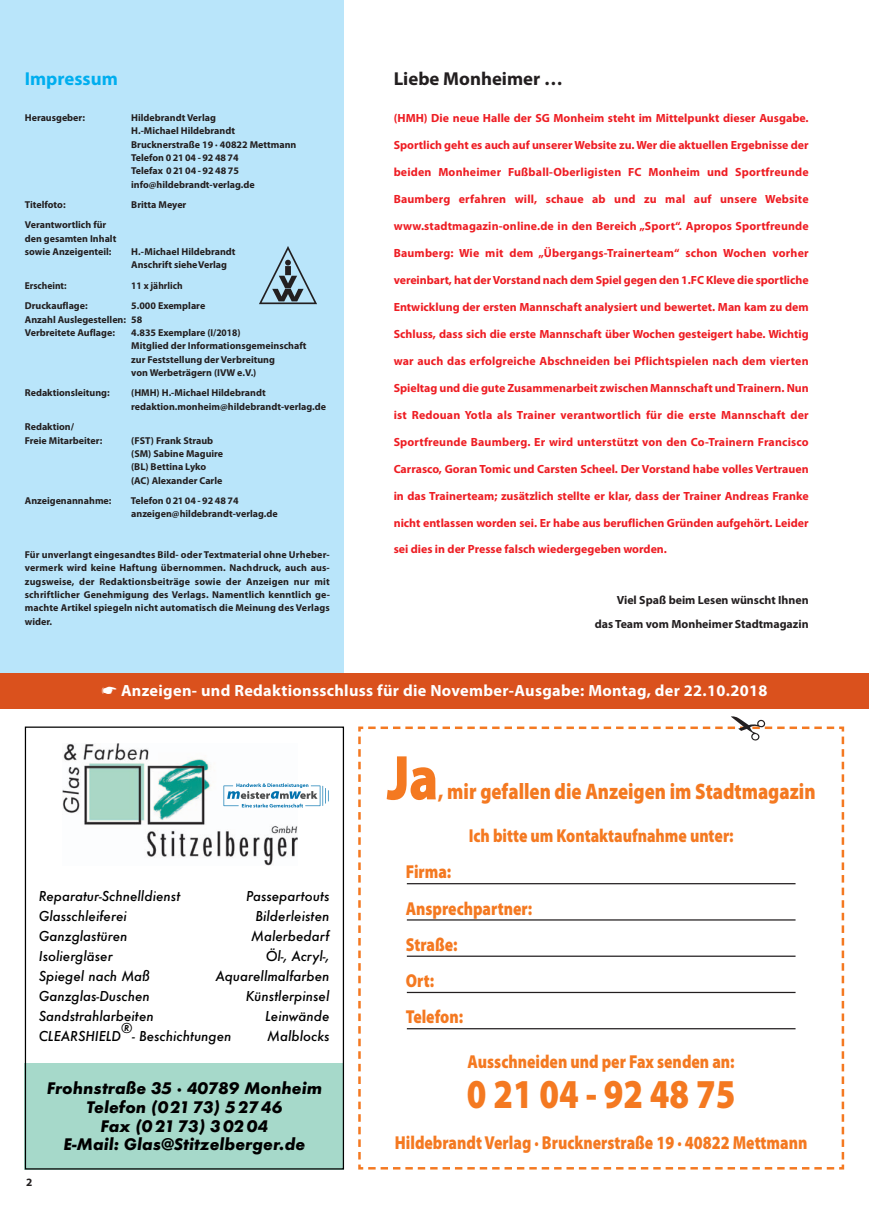
<style>
.page{position:relative;width:869px;height:1205px;background:#fff}
.page>*{position:absolute;margin:0;border:0;box-sizing:border-box;transform-origin:0 0}
.t1{font:900 63.75px "Myriad Pro";color:#f47921;scale:.83 1}
.t2{font:900 41.25px "Myriad Pro";color:#f47921;scale:.83 1}
.t3{font:900 22.5px "Myriad Pro";color:#f47921;scale:.83 1}
.t4{font:900 18.75px/36.2px "Myriad Pro";color:#f47921;scale:.83 1}
.t5{font:700 18.75px "Myriad Pro";color:#231f20}
.t6{font:700 18.75px "Myriad Pro";color:#00aeef}
.t7{font:italic 700 17.5px/18.8px "Futura T";color:#000;text-align:center}
.t8{font:700 16.25px "Myriad Pro";letter-spacing:.02em;color:#fff}
.t9{font:italic 500 15px/20px "Futura T";color:#000}
.t10{font:700 11.88px "Myriad Pro";color:#ee1d23}
.t11{font:700 11.88px/23.5px "Myriad Pro";color:#231f20;text-align:right}
.t12{font:700 10px/13.4px "Myriad Pro";color:#231f20}
.t13{font:700 10px "Myriad Pro";color:#231f20;scale:.95 1}
</style>
<div class="page">
<div style="left:0;top:0;width:344px;height:709px;background:#b9e5fa"></div>
<img style="left:259px;top:246px;width:58px;height:59px">
<div style="left:0;top:673px;width:868px;height:36px;background:#da511d"></div>
<div style="left:25px;top:1063px;width:319px;height:106px;background:#a6d9ca"></div>
<div style="left:25px;top:726px;width:319px;height:443px;border:1px solid #000"></div>
<img style="left:63px;top:743px;width:234px;height:123px">
<svg style="left:223px;top:783px;width:106px;height:24px"></svg>
<svg style="left:358px;top:726px;width:487px;height:444px"></svg>
<h3 class="t6" style="left:25px;top:72px;width:94px">Impressum</h3>
<h3 class="t5" style="left:393px;top:72px;width:170px">Liebe Monheimer …</h3>
<p class="t10" style="left:393px;top:114px;width:416px">(HMH) Die neue Halle der SG Monheim steht im Mittelpunkt dieser Ausgabe.</p>
<p class="t10" style="left:393px;top:141px;width:416px">Sportlich geht es auch auf unserer Website zu. Wer die aktuellen Ergebnisse der</p>
<p class="t10" style="left:393px;top:168px;width:416px">beiden Monheimer Fußball-Oberligisten FC Monheim und Sportfreunde</p>
<p class="t10" style="left:393px;top:195px;width:416px">Baumberg erfahren will, schaue ab und zu mal auf unsere Website</p>
<p class="t10" style="left:393px;top:222px;width:416px">www.stadtmagazin-online.de in den Bereich „Sport“. Apropos Sportfreunde</p>
<p class="t10" style="left:393px;top:249px;width:416px">Baumberg: Wie mit dem „Übergangs-Trainerteam“ schon Wochen vorher</p>
<p class="t10" style="left:393px;top:276px;width:416px">vereinbart, hat der Vorstand nach dem Spiel gegen den 1.FC Kleve die sportliche</p>
<p class="t10" style="left:393px;top:302px;width:416px">Entwicklung der ersten Mannschaft analysiert und bewertet. Man kam zu dem</p>
<p class="t10" style="left:393px;top:329px;width:416px">Schluss, dass sich die erste Mannschaft über Wochen gesteigert habe. Wichtig</p>
<p class="t10" style="left:393px;top:356px;width:416px">war auch das erfolgreiche Abschneiden bei Pflichtspielen nach dem vierten</p>
<p class="t10" style="left:393px;top:383px;width:416px">Spieltag und die gute Zusammenarbeit zwischen Mannschaft und Trainern. Nun</p>
<p class="t10" style="left:393px;top:410px;width:416px">ist Redouan Yotla als Trainer verantwortlich für die erste Mannschaft der</p>
<p class="t10" style="left:393px;top:437px;width:416px">Sportfreunde Baumberg. Er wird unterstützt von den Co-Trainern Francisco</p>
<p class="t10" style="left:393px;top:464px;width:416px">Carrasco, Goran Tomic und Carsten Scheel. Der Vorstand habe volles Vertrauen</p>
<p class="t10" style="left:393px;top:491px;width:416px">in das Trainerteam; zusätzlich stellte er klar, dass der Trainer Andreas Franke</p>
<p class="t10" style="left:393px;top:518px;width:416px">nicht entlassen worden sei. Er habe aus beruflichen Gründen aufgehört. Leider</p>
<p class="t10" style="left:393px;top:545px;width:275px">sei dies in der Presse falsch wiedergegeben worden.</p>
<p class="t11" style="left:594px;top:589px;width:215px">Viel Spaß beim Lesen wünscht Ihnen<br>das Team vom Monheimer Stadtmagazin</p>
<p class="t12" style="left:25px;top:112px;width:62px">Herausgeber:</p>
<p class="t12" style="left:131px;top:112px;width:167px">Hildebrandt Verlag<br>H.-Michael Hildebrandt<br>Brucknerstraße 19 · 40822 Mettmann<br>Telefon 0 21 04 - 92 48 74<br>Telefax 0 21 04 - 92 48 75 info@hildebrandt-verlag.de</p>
<p class="t12" style="left:25px;top:199px;width:42px">Titelfoto:</p>
<p class="t12" style="left:131px;top:199px;width:57px">Britta Meyer</p>
<p class="t12" style="left:25px;top:219px;width:93px">Verantwortlich für den gesamten Inhalt sowie Anzeigenteil:</p>
<p class="t12" style="left:131px;top:246px;width:106px">H.-Michael Hildebrandt<br>Anschrift sieheVerlag</p>
<p class="t13" style="left:25px;top:282px;width:45px">Erscheint:</p>
<p class="t13" style="left:131px;top:282px;width:56px">11 x jährlich</p>
<p class="t12" style="left:25px;top:300px;width:64px">Druckauflage:</p>
<p class="t12" style="left:25px;top:300px;width:182px;text-indent:106px">5.000 Exemplare<br>Anzahl Auslegestellen: 58<br>Verbreitete Auflage:</p>
<p class="t12" style="left:131px;top:327px;width:177px">4.835 Exemplare (I/2018)<br>Mitglied der Informationsgemeinschaft zur Feststellung der Verbreitung<br>von Werbeträgern (IVW e.V.)</p>
<p class="t12" style="left:25px;top:387px;width:86px">Redaktionsleitung:</p>
<p class="t12" style="left:131px;top:387px;width:196px">(HMH) H.-Michael Hildebrandt redaktion.monheim@hildebrandt-verlag.de</p>
<p class="t12" style="left:25px;top:421px;width:79px">Redaktion/<br>Freie Mitarbeiter:</p>
<p class="t12" style="left:131px;top:434px;width:93px">(FST) Frank Straub (SM) Sabine Maguire (BL) Bettina Lyko (AC) Alexander Carle</p>
<p class="t12" style="left:25px;top:495px;width:88px">Anzeigenannahme:</p>
<p class="t12" style="left:131px;top:495px;width:148px">Telefon 0 21 04 - 92 48 74 anzeigen@hildebrandt-verlag.de</p>
<p class="t12" style="left:25px;top:549px;width:307px;text-align:justify">Für unverlangt eingesandtes Bild- oder Textmaterial ohne Urheber - vermerk wird keine Haftung übernommen. Nachdruck, auch aus - zugsweise, der Redaktionsbeiträge sowie der An zeigen nur mit schriftlicher Genehmigung des Verlags. Namentlich kenntlich ge&shy;machte Artikel spiegeln nicht auto matisch die Meinung des Verlags wider.</p>
<h3 class="t8" style="left:101px;top:684px;width:667px">☛ Anzeigen- und Redaktionsschluss für die November-Ausgabe: Montag, der 22.10.2018</h3>
<p class="t9" style="left:39px;top:887px;width:143px">Reparatur-Schnelldienst<br>Glasschleiferei<br>Ganzglastüren<br>Isoliergläser<br>Spiegel nach Maß<br>Ganzglas-Duschen<br>Sandstrahlarbeiten<br>CLEARSHIELD</p>
<p class="t9" style="left:215px;top:887px;width:115px;text-align:right">Passepartouts<br>Bilderleisten<br>Malerbedarf<br>Öl-, Acryl-,<br>Aquarellmalfarben<br>Künstlerpinsel<br>Leinwände<br>Malblocks</p>
<p class="t9" style="left:121px;top:1019px;width:12px">®</p>
<p class="t9" style="left:132px;top:1027px;width:101px">- Beschichtungen</p>
<h3 class="t7" style="left:47px;top:1080px;width:277px">Frohnstraße 35 · 40789 Monheim<br>Telefon (021 73) 5 27 46<br>Fax (0 21 73) 3 02 04<br>E-Mail: Glas@Stitzelberger.de</h3>
<h1 class="t1" style="left:386px;top:754px;width:63px">Ja</h1>
<h3 class="t3" style="left:438px;top:783px;width:456px">, mir gefallen die Anzeigen im Stadtmagazin</h3>
<h3 class="t4" style="left:468px;top:819px;width:320px">Ich bitte um Kontaktaufnahme unter:</h3>
<h3 class="t4" style="left:405px;top:855px;width:154px">Firma:<br>Ansprechpartner:<br>Straße:<br>Ort:<br>Telefon:</h3>
<h3 class="t4" style="left:467px;top:1045px;width:323px">Ausschneiden und per Fax senden an:</h3>
<h2 class="t2" style="left:466px;top:1078px;width:325px">0 21 04 - 92 48 75</h2>
<h3 class="t4" style="left:395px;top:1126px;width:498px">Hildebrandt Verlag · Brucknerstraße 19 · 40822 Mettmann</h3>
</div>
